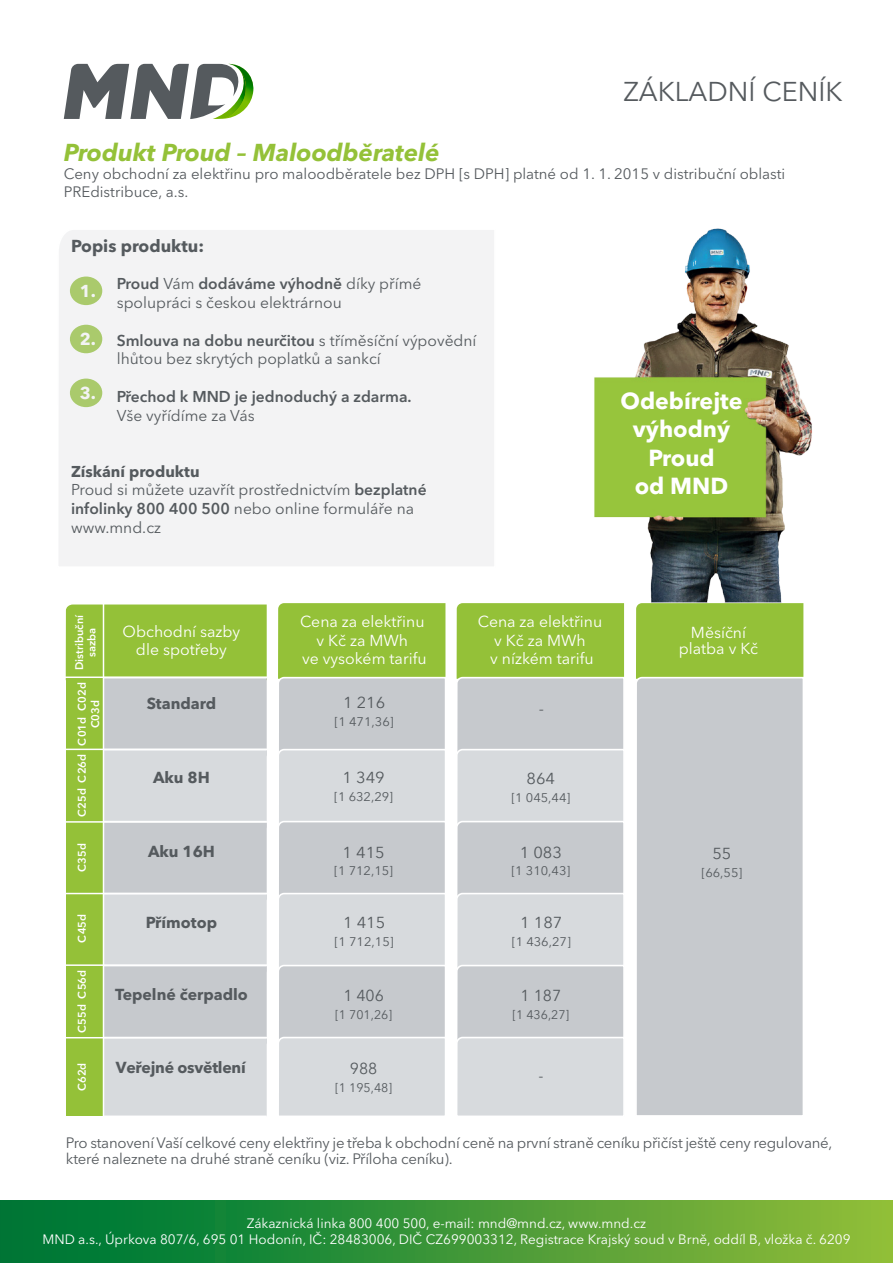
<style>
.page{position:relative;width:893px;height:1263px;background:#fff}
.page>*{position:absolute;margin:0;border:0;box-sizing:border-box;transform-origin:0 0}
.t1{font:27px "Avenir Next LT Pro";color:#555a5e}
.t2{font:italic 700 24.3px "Avenir Next LT Pro";color:#94c138}
.t3{font:700 23.1px/28.7px "Avenir Next LT Pro";color:#fff;text-align:center}
.t4{font:700 17.1px "Avenir Next LT Pro";color:#555a5e}
.t5{font:700 17.1px "Avenir Next LT Pro";color:#fff}
.t6{font:15.75px/18.1px "Avenir Next LT Pro";color:#fff;text-align:center}
.t7{font:700 15.75px "Avenir Next LT Pro";color:#555a5e}
.t8{font:15.75px "Avenir Next LT Pro";color:#555a5e;scale:1.04 1}
.t9{font:15.75px "Avenir Next LT Pro";color:#555a5e}
.t10{font:15.6px/18.8px "Avenir Next LT Pro";color:#555a5e}
.t11{font:600 15.6px "Avenir Next LT Pro";color:#555a5e}
.t12{font:15px/18px "Avenir Next LT Pro";letter-spacing:-.015em;color:#555a5e}
.t13{font:13.5px/16.2px "Avenir Next LT Pro";color:#fff;text-align:center}
.t14{font:12.45px "Avenir Next LT Pro";color:#555a5e;scale:1.04 1}
.t15{font:12.45px "Avenir Next LT Pro";color:#555a5e}
.t16{font:600 10.95px/12.5px "Avenir Next LT Pro";color:#fff;text-align:center}
.s1{font-weight:600}
.s2{font-weight:700}
</style>
<div class="page">
<div style="left:0;top:1200px;width:893px;height:63px;background:linear-gradient(to right,#007236,#92bc39)"></div>
<img style="left:594px;top:228px;width:218px;height:375px">
<svg style="left:64px;top:64px;width:190px;height:55px"></svg>
<div style="left:636px;top:603px;width:167px;height:73px;background:#94c138"></div>
<div style="left:636px;top:676px;width:168px;height:439px;background:#c6c9cd"></div>
<svg style="left:456px;top:603px;width:169px;height:513px;background:#c8d0c0"></svg>
<svg style="left:278px;top:603px;width:168px;height:513px;background:#ccd4c4"></svg>
<svg style="left:65px;top:604px;width:202px;height:512px;background:#c5cfbb"></svg>
<div style="left:66px;top:676px;width:37px;height:440px;background:#94c138"></div>
<hr style="left:103px;top:602px;width:1px;height:517px;background:#fff">
<hr style="left:64px;top:676px;width:205px;height:2px;background:#fff">
<hr style="left:64px;top:749px;width:205px;height:1px;background:#fff">
<hr style="left:64px;top:821px;width:205px;height:2px;background:#fff">
<hr style="left:64px;top:893px;width:205px;height:1px;background:#fff">
<hr style="left:64px;top:964px;width:205px;height:2px;background:#fff">
<hr style="left:64px;top:1037px;width:205px;height:1px;background:#fff">
<div style="left:59px;top:230px;width:435px;height:336px;background:#f3f3f4"></div>
<h1 class="t1" style="left:623px;top:75px;width:220px">ZÁKLADNÍ CENÍK</h1>
<h2 class="t2" style="left:64px;top:138px;width:377px">Produkt Proud – Maloodběratelé</h2>
<p class="t12" style="left:64px;top:165px;width:723px">Ceny obchodní za elektřinu pro maloodběratele bez DPH [s DPH] platné od 1. 1. 2015 v distribuční oblasti<br>PREdistribuce, a.s.</p>
<p class="t4" style="left:71px;top:235px;width:135px">Popis produktu:</p>
<p class="t10" style="left:117px;top:275px;width:306px"><span class="s1">Proud</span> Vám <span class="s1">dodáváme výhodně</span> díky přímé spolupráci s českou elektrárnou</p>
<p class="t10" style="left:117px;top:331px;width:361px"><span class="s1">Smlouva na dobu neurčitou</span> s tříměsíční výpovědní lhůtou bez skrytých poplatků a sankcí</p>
<p class="t11" style="left:117px;top:387px;width:296px">Přechod k MND je jednoduchý a zdarma.</p>
<p class="t10" style="left:117px;top:406px;width:139px">Vše vyřídíme za Vás</p>
<p class="t5" style="left:80px;top:280px;width:18px">1.</p>
<p class="t5" style="left:80px;top:328px;width:18px">2.</p>
<p class="t5" style="left:80px;top:382px;width:18px">3.</p>
<p class="t10" style="left:71px;top:462px;width:357px"><span class="s2">Získání produktu<br></span>Proud si můžete uzavřít prostřednictvím <span class="s1">bezplatné infolinky 800 400 500</span> nebo online formuláře na www.mnd.cz</p>
<h3 class="t3" style="left:620px;top:386px;width:124px">Odebírejte výhodný<br>Proud<br>od MND</h3>
<p class="t16" style="left:73px;top:670px;width:57px;rotate:-90deg">D rtsi i b í nču<br>bzas a</p>
<p class="t16" style="left:76px;top:711px;width:30px;rotate:-90deg">C02d</p>
<p class="t16" style="left:75px;top:728px;width:30px;line-height:13.4px;text-align:left;text-indent:-17px;rotate:-90deg">C01d<br>C03d</p>
<p class="t16" style="left:76px;top:783px;width:30px;rotate:-90deg">C26d</p>
<p class="t16" style="left:76px;top:817px;width:30px;rotate:-90deg">C25d</p>
<p class="t16" style="left:76px;top:872px;width:30px;rotate:-90deg">C35d</p>
<p class="t6" style="left:123px;top:622px;width:119px">Obchodní sazby dle spotřeby</p>
<p class="t7" style="left:147px;top:693px;width:71px">Standard</p>
<p class="t7" style="left:153px;top:768px;width:58px">Aku 8H</p>
<p class="t7" style="left:148px;top:841px;width:68px">Aku 16H</p>
<p class="t16" style="left:76px;top:943px;width:30px;rotate:-90deg">C45d</p>
<p class="t16" style="left:76px;top:999px;width:30px;rotate:-90deg">C56d</p>
<p class="t16" style="left:76px;top:1033px;width:30px;rotate:-90deg">C55d</p>
<p class="t16" style="left:76px;top:1091px;width:30px;rotate:-90deg">C62d</p>
<p class="t7" style="left:146px;top:913px;width:73px">Přímotop</p>
<p class="t7" style="left:115px;top:985px;width:134px">Tepelné čerpadlo</p>
<p class="t7" style="left:116px;top:1058px;width:131px">Veřejné osvětlení</p>
<p class="t6" style="left:300px;top:613px;width:128px">Cena za elektřinu v Kč za MWh<br>ve vysokém tarifu</p>
<p class="t8" style="left:343px;top:693px;width:42px">1 216</p>
<p class="t14" style="left:335px;top:714px;width:58px">[1 471,36]</p>
<p class="t8" style="left:343px;top:768px;width:42px">1 349</p>
<p class="t14" style="left:334px;top:789px;width:58px">[1 632,29]</p>
<p class="t8" style="left:343px;top:843px;width:42px">1 415</p>
<p class="t14" style="left:334px;top:864px;width:58px">[1 712,15]</p>
<p class="t8" style="left:343px;top:913px;width:42px">1 415</p>
<p class="t14" style="left:335px;top:934px;width:58px">[1 712,15]</p>
<p class="t9" style="left:343px;top:986px;width:42px">1 406</p>
<p class="t15" style="left:335px;top:1007px;width:58px">[1 701,26]</p>
<p class="t9" style="left:350px;top:1059px;width:29px">988</p>
<p class="t15" style="left:335px;top:1080px;width:58px">[1 195,48]</p>
<p class="t6" style="left:478px;top:613px;width:126px">Cena za elektřinu v Kč za MWh<br>v nízkém tarifu</p>
<p class="t8" style="left:539px;top:699px;width:7px">-</p>
<p class="t8" style="left:527px;top:769px;width:29px">864</p>
<p class="t14" style="left:511px;top:790px;width:58px">[1 045,44]</p>
<p class="t8" style="left:520px;top:843px;width:42px">1 083</p>
<p class="t14" style="left:511px;top:864px;width:58px">[1 310,43]</p>
<p class="t8" style="left:520px;top:913px;width:42px">1 187</p>
<p class="t14" style="left:512px;top:934px;width:58px">[1 436,27]</p>
<p class="t9" style="left:521px;top:986px;width:42px">1 187</p>
<p class="t15" style="left:512px;top:1007px;width:58px">[1 436,27]</p>
<p class="t9" style="left:538px;top:1066px;width:7px">-</p>
<p class="t6" style="left:679px;top:625px;width:81px;line-height:15.5px">Měsíční platba v Kč</p>
<p class="t8" style="left:712px;top:844px;width:20px">55</p>
<p class="t14" style="left:701px;top:865px;width:41px">[66,55]</p>
<p class="t12" style="left:66px;top:1134px;width:768px;line-height:16.5px">Pro stanovení Vaší celkové ceny elektřiny je třeba k obchodní ceně na první straně ceníku přičíst ještě ceny regulované, které naleznete na druhé straně ceníku (viz. Příloha ceníku).</p>
<p class="t13" style="left:42px;top:1215px;width:810px">Zákaznická linka 800 400 500, e-mail: mnd@mnd.cz, www.mnd.cz<br>MND a.s., Úprkova 807/6, 695 01 Hodonín, IČ: 28483006, DIČ CZ699003312, Registrace Krajský soud v Brně, oddíl B, vložka č. 6209</p>
</div>
